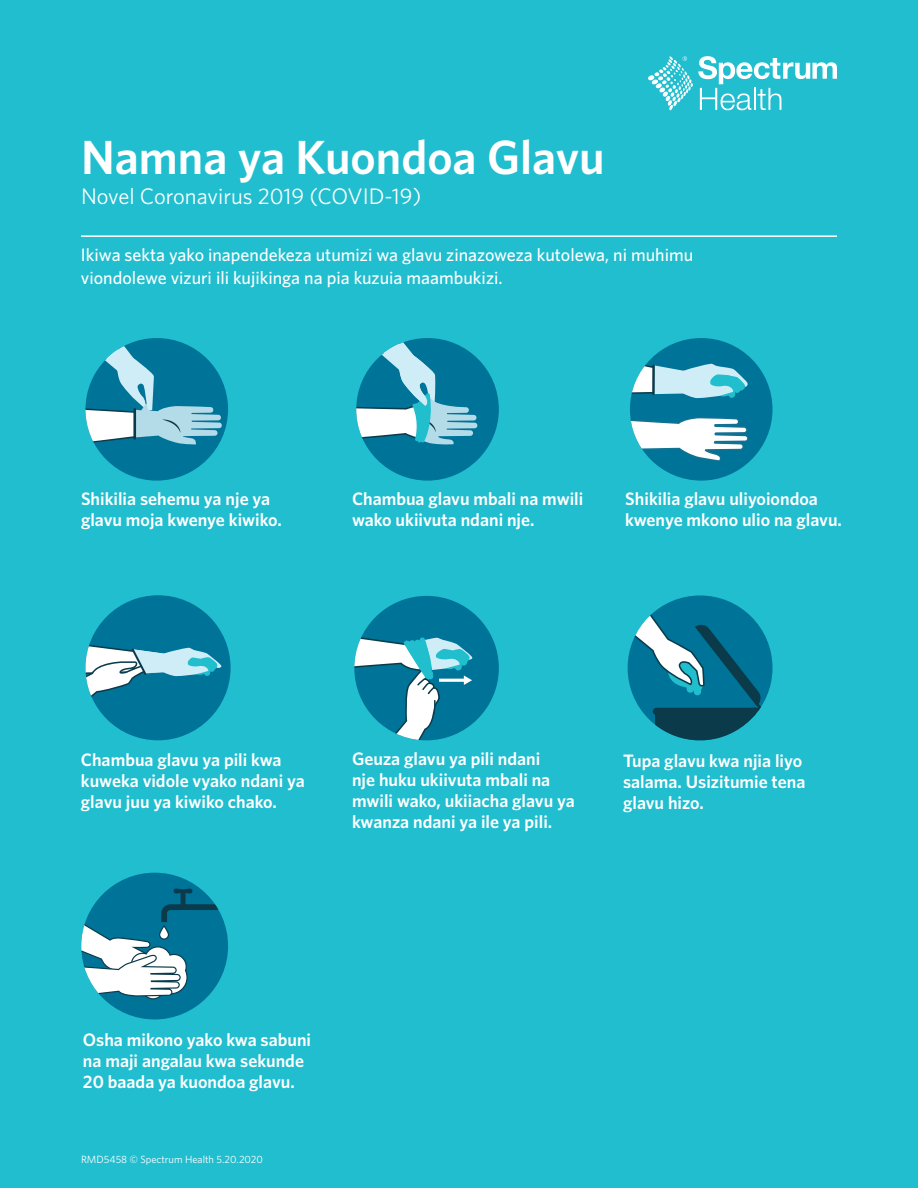
<style>
.page{position:relative;width:918px;height:1188px;background:#21becf}
.page>*{position:absolute;margin:0;border:0;box-sizing:border-box;transform-origin:0 0}
.t1{font:600 48px "Whitney";color:#fff}
.t2{font:22.5px "Whitney";color:#fff}
.t3{font:600 18px/21px "Whitney";color:#fff}
.t4{font:500 18px/22.5px "Whitney";color:#fff}
.t5{font:10.5px "Whitney";color:#fff}
</style>
<div class="page">
<div style="left:86px;top:338px;width:142px;height:143px;background:#007398;border-radius:50%"></div>
<svg style="left:86px;top:338px;width:136px;height:107px"></svg>
<div style="left:356px;top:338px;width:143px;height:143px;background:#007398;border-radius:50%"></div>
<svg style="left:356px;top:338px;width:121px;height:107px"></svg>
<div style="left:630px;top:338px;width:143px;height:143px;background:#007398;border-radius:50%"></div>
<svg style="left:631px;top:359px;width:117px;height:39px"></svg>
<svg style="left:630px;top:417px;width:119px;height:45px"></svg>
<div style="left:86px;top:595px;width:145px;height:145px;background:#007398;border-radius:50%"></div>
<svg style="left:86px;top:643px;width:136px;height:71px"></svg>
<div style="left:354px;top:596px;width:145px;height:144px;background:#007398;border-radius:50%"></div>
<svg style="left:354px;top:635px;width:119px;height:105px"></svg>
<div style="left:628px;top:595px;width:145px;height:145px;background:#007398;border-radius:50%"></div>
<svg style="left:655px;top:719px;width:96px;height:21px;fill:#0b3b4b"></svg>
<svg style="left:628px;top:595px;width:136px;height:124px"></svg>
<div style="left:81px;top:873px;width:147px;height:146px;background:#007398;border-radius:50%"></div>
<svg style="left:81px;top:888px;width:138px;height:111px"></svg>
<hr style="left:81px;top:235px;width:756px;height:2px;background:#fff">
<svg style="left:648px;top:56px;width:189px;height:54px"></svg>
<h1 class="t1" style="left:81px;top:126px;width:525px">Namna ya Kuondoa Glavu</h1>
<p class="t2" style="left:81px;top:182px;width:342px">Novel Coronavirus 2019 (COVID-19)</p>
<p class="t4" style="left:81px;top:244px;width:614px">Ikiwa sekta yako inapendekeza utumizi wa glavu zinazoweza kutolewa, ni muhimu viondolewe vizuri ili kujikinga na pia kuzuia maambukizi.</p>
<p class="t3" style="left:81px;top:488px;width:202px">Shikilia sehemu ya nje ya glavu moja kwenye kiwiko.</p>
<p class="t3" style="left:352px;top:488px;width:233px">Chambua glavu mbali na mwili wako ukiivuta ndani nje.</p>
<p class="t3" style="left:625px;top:488px;width:218px">Shikilia glavu uliyoiondoa kwenye mkono ulio na glavu.</p>
<p class="t3" style="left:81px;top:748px;width:226px">Chambua glavu ya pili kwa kuweka vidole vyako ndani ya glavu juu ya kiwiko chako.</p>
<p class="t3" style="left:352px;top:748px;width:224px">Geuza glavu ya pili ndani<br>nje huku ukiivuta mbali na mwili wako, ukiiacha glavu ya kwanza ndani ya ile ya pili.</p>
<p class="t3" style="left:623px;top:750px;width:184px">Tupa glavu kwa njia liyo salama. Usizitumie tena glavu hizo.</p>
<p class="t3" style="left:83px;top:1029px;width:230px">Osha mikono yako kwa sabuni na maji angalau kwa sekunde<br>20 baada ya kuondoa glavu.</p>
<p class="t5" style="left:81px;top:1152px;width:184px">RMD5458 © Spectrum Health 5.20.2020</p>
</div>
